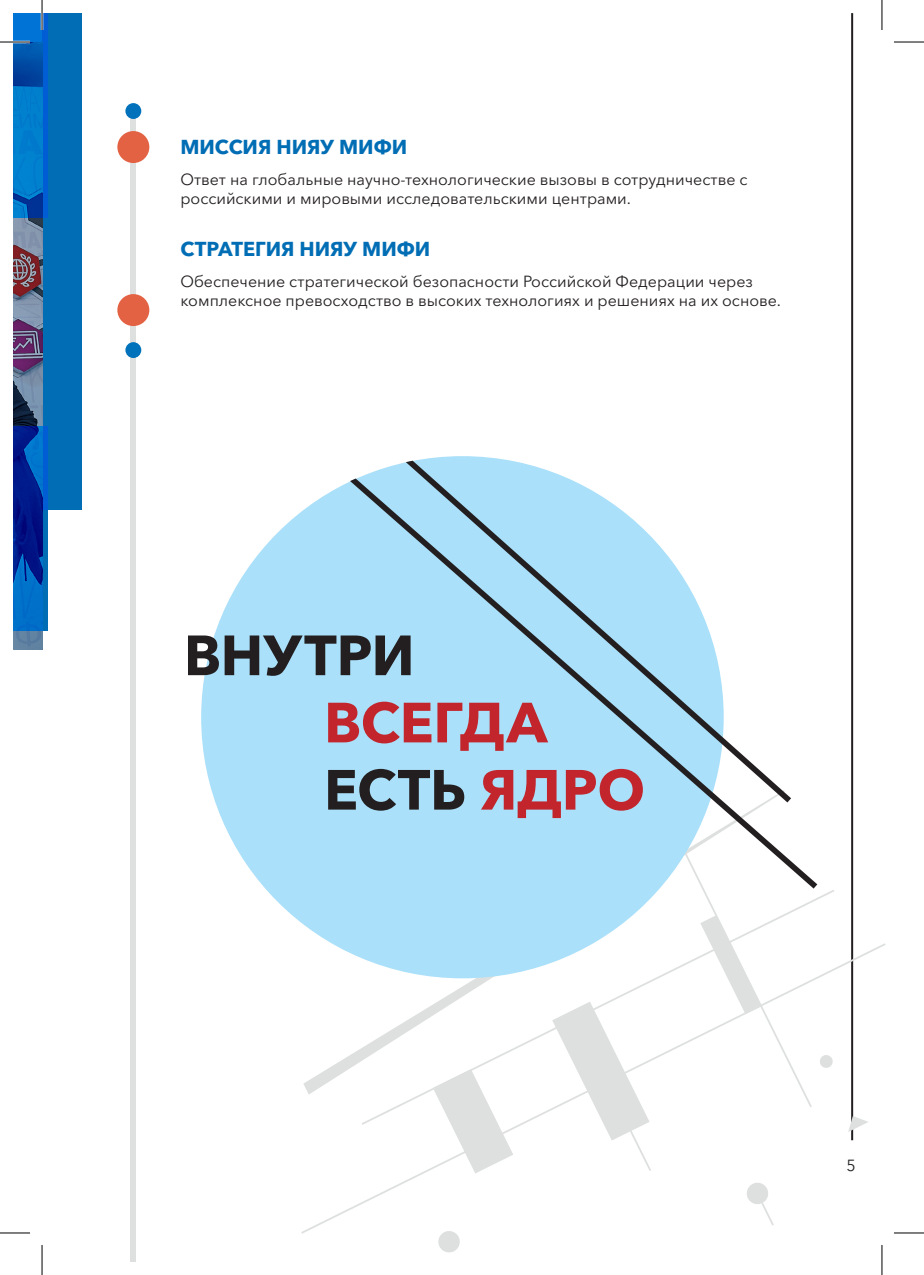
<style>
.page{position:relative;width:924px;height:1275px;background:#fff}
.page>*{position:absolute;margin:0;border:0;box-sizing:border-box;transform-origin:0 0}
.t1{font:700 56px/67.2px "Avenir Next Cyr";letter-spacing:-.005em;color:#c2262c}
.t2{font:700 56px "Avenir Next Cyr";letter-spacing:-.005em;color:#231f20}
.t3{font:700 20px "Avenir Next Cyr";color:#006db4}
.t4{font:16px/19.2px "Avenir Next Cyr";color:#231f20}
.s1{color:#231f20}
</style>
<div class="page">
<hr style="left:850px;top:14px;width:2px;height:1126px;background:#231f20">
<div style="left:14px;top:14px;width:67px;height:496px;background:#006db4"></div>
<img style="left:14px;top:218px;width:28px;height:431px">
<svg style="left:14px;top:427px;width:34px;height:203px;background:#0041a6"></svg>
<svg style="left:14px;top:14px;width:34px;height:204px;background:#006ac4"></svg>
<svg style="left:438px;top:1233px;width:22px;height:20px"></svg>
<svg style="left:301px;top:943px;width:584px;height:290px"></svg>
<svg style="left:642px;top:888px;width:169px;height:219px"></svg>
<svg style="left:552px;top:1001px;width:98px;height:170px"></svg>
<svg style="left:744px;top:1181px;width:29px;height:44px"></svg>
<svg style="left:432px;top:1069px;width:81px;height:104px"></svg>
<svg style="left:700px;top:915px;width:60px;height:99px"></svg>
<div style="left:130px;top:111px;width:6px;height:1150px;background:#dde0df"></div>
<div style="left:117px;top:131px;width:32px;height:32px;background:#e46244;border-radius:50%"></div>
<div style="left:117px;top:294px;width:32px;height:32px;background:#e46244;border-radius:50%"></div>
<div style="left:125px;top:103px;width:16px;height:16px;background:#0071bb;border-radius:50%"></div>
<div style="left:125px;top:342px;width:16px;height:16px;background:#0071bb;border-radius:50%"></div>
<div style="left:201px;top:456px;width:522px;height:522px;background:#aae0f9;border-radius:50%"></div>
<svg style="left:350px;top:478px;width:466px;height:410px"></svg>
<svg style="left:405px;top:461px;width:385px;height:341px"></svg>
<hr style="left:0;top:41px;width:30px;height:2px;background:#fff">
<hr style="left:41px;top:0;width:2px;height:30px;background:#fff">
<hr style="left:0;top:42px;width:30px;height:1px;background:#000">
<hr style="left:893px;top:42px;width:30px;height:1px;background:#000">
<hr style="left:0;top:1232px;width:30px;height:1px;background:#000">
<hr style="left:893px;top:1232px;width:30px;height:1px;background:#000">
<hr style="left:42px;top:0;width:1px;height:30px;background:#000">
<hr style="left:42px;top:1245px;width:1px;height:30px;background:#000">
<hr style="left:881px;top:0;width:1px;height:30px;background:#000">
<hr style="left:881px;top:1245px;width:1px;height:30px;background:#000">
<p class="t3" style="left:180px;top:135px;width:228px">МИССИЯ НИЯУ МИФИ</p>
<p class="t4" style="left:180px;top:170px;width:568px">Ответ на глобальные научно-технологические вызовы в сотрудничестве с российскими и мировыми исследовательскими центрами .</p>
<p class="t3" style="left:180px;top:237px;width:251px">СТРАТЕГИЯ НИЯУ МИФИ</p>
<p class="t4" style="left:180px;top:272px;width:602px">Обеспечение стратегической безопасности Российской Федерации через комплексное превосходство в высоких технологиях и решениях на их основе .</p>
<h1 class="t2" style="left:184px;top:621px;width:232px">ВНУТРИ</h1>
<h1 class="t1" style="left:324px;top:688px;width:322px">ВСЕГДА<br><span class="s1">ЕСТЬ</span> ЯДРО</h1>
<p class="t4" style="left:846px;top:1155px;width:11px">5</p>
</div>
